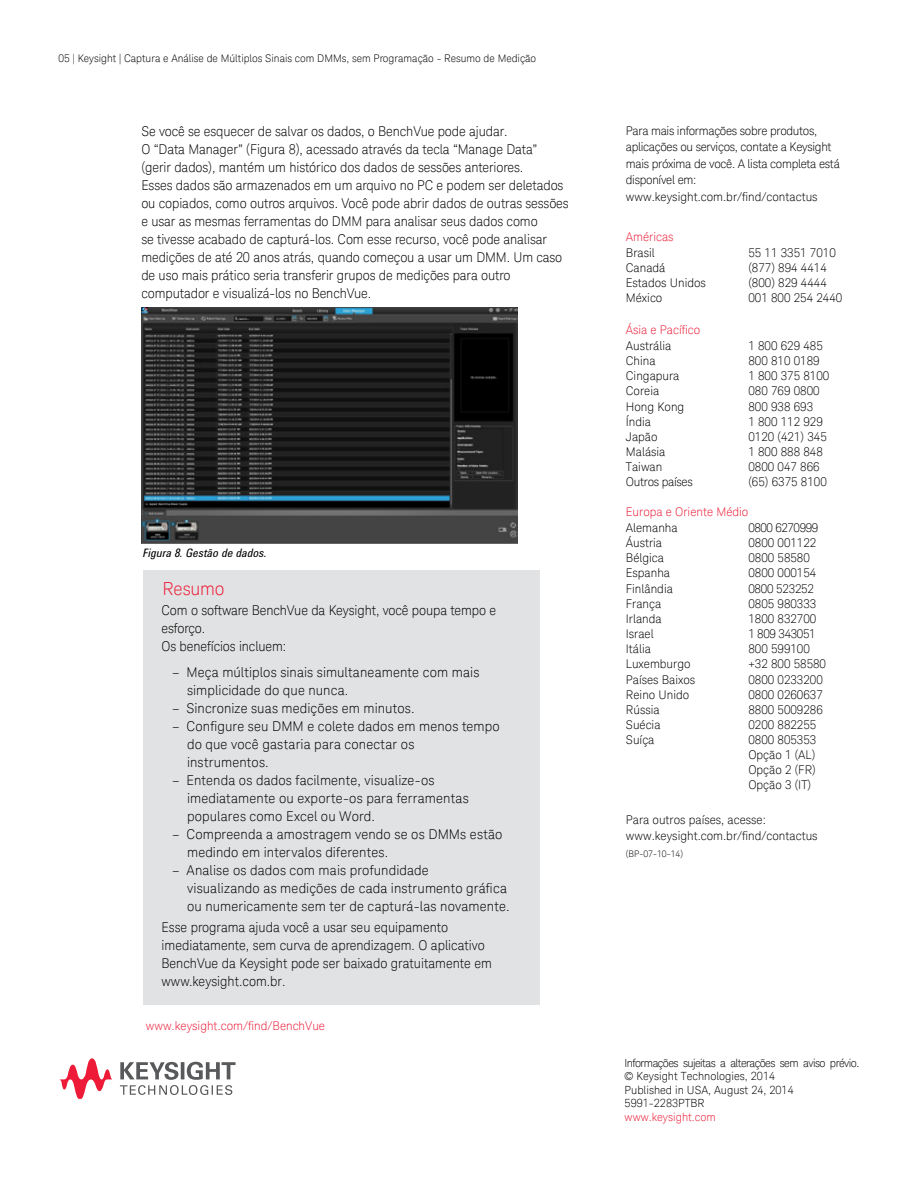
<style>
.page{position:relative;width:918px;height:1188px;background:#fff}
.page>*{position:absolute;margin:0;border:0;box-sizing:border-box;transform-origin:0 0}
.t1{font:300 18px "Keysight Sans";letter-spacing:-.01em;color:#ed1b37}
.t2{font:300 13.5px/18px "Keysight Sans";color:#000}
.t3{font:300 12px/15px "Keysight Sans";color:#000;text-align:justify}
.t4{font:300 12px/16.5px "Keysight Sans";letter-spacing:-.025em;color:#000}
.t5{font:300 12px "Keysight Sans";color:#ed1b37}
.t6{font:italic 12px "Agilent Condensed CFF";color:#000}
.t7{font:300 12px "Keysight Sans";letter-spacing:-.035em;color:#000}
.t8{font:300 12px "Keysight Sans";letter-spacing:-.02em;color:#000}
.t9{font:300 12px "Keysight Sans";letter-spacing:-.03em;color:#000}
.t10{font:300 11.25px/13.5px "Keysight Sans";color:#000}
.t11{font:300 11.25px "Keysight Sans";color:#ed1b37}
.t12{font:300 10.5px "Keysight Sans";color:#000}
.t13{font:300 9px "Keysight Sans";color:#000}
</style>
<div class="page">
<svg style="left:120px;top:1062px;width:116px;height:33px"></svg>
<svg style="left:60px;top:1058px;width:53px;height:41px"></svg>
<div style="left:144px;top:571px;width:396px;height:434px;background:#e1e2e3"></div>
<img style="left:142px;top:308px;width:376px;height:235px">
<p class="t12" style="left:59px;top:52px;width:479px">05 | Keysight | Captura e Análise de Múltiplos Sinais com DMMs, sem Programação - Resumo de Medição</p>
<p class="t2" style="left:141px;top:122px;width:429px">Se você se esquecer de salvar os dados, o BenchVue pode ajudar.<br>O “Data Manager” (Figura 8), acessado através da tecla “Manage Data” (gerir dados), mantém um histórico dos dados de sessões anteriores.<br>Esses dados são armazenados em um arquivo no PC e podem ser deletados ou copiados, como outros arquivos. Você pode abrir dados de outras sessões e usar as mesmas ferramentas do DMM para analisar seus dados como<br>se tivesse acabado de capturá-los. Com esse recurso, você pode analisar medições de até 20 anos atrás, quando começou a usar um DMM. Um caso de uso mais prático seria transferir grupos de medições para outro computador e visualizá-los no BenchVue.</p>
<p class="t6" style="left:143px;top:543px;width:125px">Figura 8. Gestão de dados.</p>
<h1 class="t1" style="left:162px;top:578px;width:64px">Resumo</h1>
<p class="t2" style="left:162px;top:601px;width:336px">Com o software BenchVue da Keysight, você poupa tempo e esforço.<br>Os benefícios incluem:</p>
<p class="t2" style="left:187px;top:663px;width:294px;text-indent:-15px">– Meça múltiplos sinais simultaneamente com mais simplicidade do que nunca.</p>
<p class="t2" style="left:172px;top:699px;width:244px">– Sincronize suas medições em minutos.</p>
<p class="t2" style="left:187px;top:717px;width:314px;text-indent:-15px">– Configure seu DMM e colete dados em menos tempo do que você gastaria para conectar os<br>instrumentos.</p>
<p class="t2" style="left:187px;top:771px;width:283px;text-indent:-15px">– Entenda os dados facilmente, visualize-os imediatamente ou exporte-os para ferramentas populares como Excel ou Word.</p>
<p class="t2" style="left:187px;top:825px;width:317px;text-indent:-15px">– Compreenda a amostragem vendo se os DMMs estão medindo em intervalos diferentes.</p>
<p class="t2" style="left:187px;top:861px;width:324px;text-indent:-15px">– Analise os dados com mais profundidade<br>visualizando as medições de cada instrumento gráfica ou numericamente sem ter de capturá-las novamente.</p>
<p class="t2" style="left:162px;top:918px;width:332px">Esse programa ajuda você a usar seu equipamento imediatamente, sem curva de aprendizagem. O aplicativo BenchVue da Keysight pode ser baixado gratuitamente em www.keysight.com.br.</p>
<p class="t5" style="left:146px;top:1019px;width:181px">www.keysight.com/find/BenchVue</p>
<p class="t4" style="left:626px;top:122px;width:215px">Para mais informações sobre produtos, aplicações ou serviços, contate a Keysight mais próxima de você. A lista completa está disponível em: www.keysight.com.br/find/contactus</p>
<p class="t5" style="left:626px;top:229px;width:49px">Américas</p>
<p class="t3" style="left:626px;top:245px;width:30px">Brasil</p>
<p class="t3" style="left:748px;top:245px;width:89px">55 11 3351 7010</p>
<p class="t3" style="left:626px;top:260px;width:41px">Canadá</p>
<p class="t3" style="left:748px;top:260px;width:80px">(877) 894 4414</p>
<p class="t3" style="left:626px;top:275px;width:82px">Estados Unidos</p>
<p class="t3" style="left:748px;top:275px;width:80px">(800) 829 4444</p>
<p class="t3" style="left:626px;top:291px;width:38px">México</p>
<p class="t3" style="left:748px;top:291px;width:95px">001 800 254 2440</p>
<p class="t5" style="left:626px;top:322px;width:76px">Ásia e Pacífico</p>
<p class="t3" style="left:626px;top:338px;width:47px">Austrália</p>
<p class="t3" style="left:748px;top:338px;width:76px">1 800 629 485</p>
<p class="t3" style="left:626px;top:353px;width:31px">China</p>
<p class="t3" style="left:748px;top:353px;width:73px">800 810 0189</p>
<p class="t3" style="left:626px;top:369px;width:55px">Cingapura</p>
<p class="t3" style="left:748px;top:369px;width:82px">1 800 375 8100</p>
<p class="t3" style="left:626px;top:384px;width:35px">Coreia</p>
<p class="t3" style="left:748px;top:384px;width:73px">080 769 0800</p>
<p class="t3" style="left:626px;top:399px;width:60px">Hong Kong</p>
<p class="t3" style="left:748px;top:399px;width:66px">800 938 693</p>
<p class="t3" style="left:626px;top:414px;width:27px">Índia</p>
<p class="t3" style="left:748px;top:414px;width:76px">1 800 112 929</p>
<p class="t3" style="left:626px;top:429px;width:33px">Japão</p>
<p class="t3" style="left:748px;top:429px;width:80px">0120 (421) 345</p>
<p class="t3" style="left:626px;top:444px;width:41px">Malásia</p>
<p class="t3" style="left:748px;top:444px;width:76px">1 800 888 848</p>
<p class="t3" style="left:626px;top:460px;width:38px">Taiwan</p>
<p class="t3" style="left:748px;top:460px;width:73px">0800 047 866</p>
<p class="t4" style="left:626px;top:474px;width:68px">Outros países</p>
<p class="t3" style="left:748px;top:475px;width:80px">(65) 6375 8100</p>
<p class="t5" style="left:626px;top:504px;width:124px">Europa e Oriente Médio</p>
<p class="t3" style="left:626px;top:520px;width:53px">Alemanha</p>
<p class="t7" style="left:748px;top:521px;width:71px">0800 6270999</p>
<p class="t3" style="left:626px;top:535px;width:38px">Áustria</p>
<p class="t3" style="left:748px;top:535px;width:70px">0800 001122</p>
<p class="t3" style="left:626px;top:551px;width:40px">Bélgica</p>
<p class="t3" style="left:748px;top:551px;width:63px">0800 58580</p>
<p class="t3" style="left:626px;top:566px;width:46px">Espanha</p>
<p class="t3" style="left:748px;top:566px;width:70px">0800 000154</p>
<p class="t3" style="left:626px;top:581px;width:49px">Finlândia</p>
<p class="t8" style="left:748px;top:581px;width:67px">0800 523252</p>
<p class="t3" style="left:626px;top:596px;width:37px">França</p>
<p class="t3" style="left:748px;top:596px;width:70px">0805 980333</p>
<p class="t3" style="left:626px;top:611px;width:37px">Irlanda</p>
<p class="t3" style="left:748px;top:611px;width:70px">1800 832700</p>
<p class="t3" style="left:626px;top:626px;width:29px">Israel</p>
<p class="t9" style="left:748px;top:627px;width:69px">1 809 343051</p>
<p class="t3" style="left:626px;top:642px;width:27px">Itália</p>
<p class="t3" style="left:748px;top:642px;width:63px">800 599100</p>
<p class="t3" style="left:626px;top:657px;width:66px">Luxemburgo</p>
<p class="t3" style="left:748px;top:657px;width:79px">+32 800 58580</p>
<p class="t3" style="left:626px;top:672px;width:71px">Países Baixos</p>
<p class="t3" style="left:748px;top:672px;width:76px">0800 0233200</p>
<p class="t3" style="left:626px;top:687px;width:65px">Reino Unido</p>
<p class="t3" style="left:748px;top:687px;width:76px">0800 0260637</p>
<p class="t3" style="left:626px;top:702px;width:35px">Rússia</p>
<p class="t3" style="left:748px;top:702px;width:76px">8800 5009286</p>
<p class="t3" style="left:626px;top:717px;width:36px">Suécia</p>
<p class="t3" style="left:748px;top:717px;width:70px">0200 882255</p>
<p class="t3" style="left:626px;top:733px;width:30px">Suíça</p>
<p class="t3" style="left:748px;top:733px;width:70px">0800 805353<br>Opção 1 (AL)<br>Opção 2 (FR)<br>Opção 3 (IT)</p>
<p class="t3" style="left:626px;top:811px;width:193px;line-height:16.5px">Para outros países, acesse: www.keysight.com.br/find/contactus</p>
<p class="t13" style="left:626px;top:849px;width:59px">(BP-07-10-14)</p>
<p class="t10" style="left:625px;top:1056px;width:236px">Informações sujeitas a alterações sem aviso prévio. © Keysight Technologies, 2014<br>Published in USA, August 24, 2014<br>5991-2283PTBR</p>
<p class="t11" style="left:625px;top:1110px;width:93px">www.keysight.com</p>
</div>
